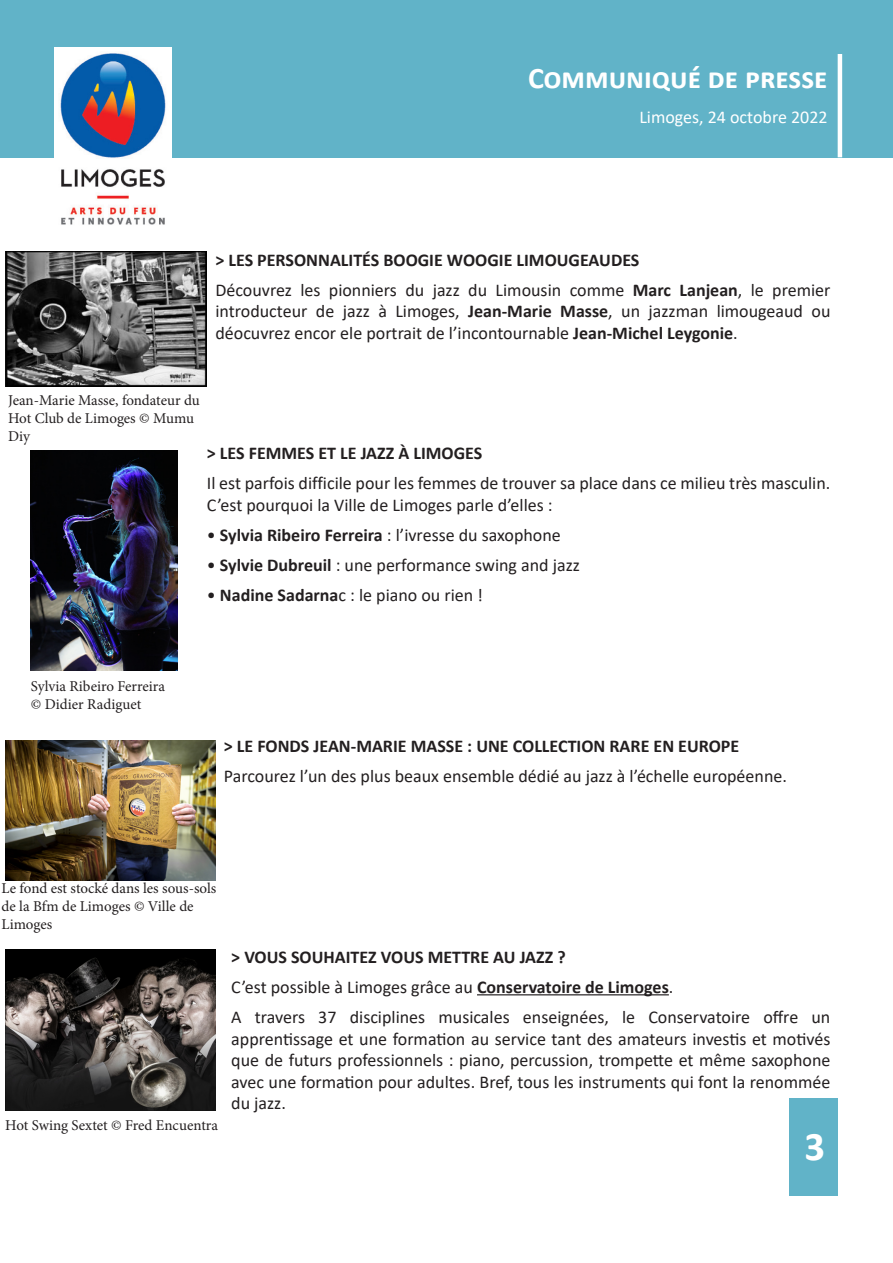
<style>
.page{position:relative;width:893px;height:1263px;background:#fff}
.page>*{position:absolute;margin:0;border:0;box-sizing:border-box;transform-origin:0 0}
.t1{font:700 40.8px "Calibri";color:#fff}
.t2{font:700 30px "Calibri";color:#fff}
.t3{font:18px/21.6px "Calibri";color:#231f20;text-align:justify}
.t4{font:700 18px "Calibri";color:#231f20}
.t5{font:18px "Calibri";color:#fff}
.t6{font:15px/18px "Minion Pro";color:#231f20}
.s1{font-weight:700}
</style>
<div class="page">
<hr style="left:477px;top:994px;width:192px;height:1px;background:#231f20">
<div style="left:0;top:0;width:893px;height:157px;background:#61b3c8"></div>
<img style="left:54px;top:48px;width:117px;height:177px">
<hr style="left:838px;top:54px;width:4px;height:103px;background:#fff">
<div style="left:789px;top:1098px;width:49px;height:97px;background:#61b3c8"></div>
<img style="left:6px;top:251px;width:201px;height:135px">
<img style="left:31px;top:451px;width:147px;height:220px">
<img style="left:5px;top:741px;width:210px;height:140px">
<img style="left:5px;top:949px;width:210px;height:161px">
<p class="t2" style="left:528px;top:57px;width:301px">Communiqué de presse</p>
<p class="t5" style="left:639px;top:104px;width:190px">Limoges, 24 octobre 2022</p>
<p class="t4" style="left:215px;top:247px;width:425px">&gt; LES PERSONNALITÉS BOOGIE WOOGIE LIMOUGEAUDES</p>
<p class="t3" style="left:215px;top:278px;width:616px">Découvrez les pionniers du jazz du Limousin comme <span class="s1">Marc Lanjean</span>, le premier introducteur de jazz à Limoges, <span class="s1">Jean-Marie Masse</span>, un jazzman limougeaud ou déocuvrez encor ele portrait de l’incontournable <span class="s1">Jean-Michel Leygonie</span>.</p>
<p class="t6" style="left:8px;top:391px;width:193px">Jean-Marie Masse, fondateur du<br>Hot Club de Limoges © Mumu<br>Diy</p>
<p class="t4" style="left:207px;top:441px;width:277px">&gt; LES FEMMES ET LE JAZZ À LIMOGES</p>
<p class="t3" style="left:207px;top:472px;width:625px">Il est parfois difficile pour les femmes de trouver sa place dans ce milieu très masculin.<br>C’est pourquoi la Ville de Limoges parle d’elles :</p>
<p class="t3" style="left:207px;top:524px;width:355px">• <span class="s1">Sylvia Ribeiro Ferreira</span> : l’ivresse du saxophone</p>
<p class="t3" style="left:207px;top:554px;width:374px">• <span class="s1">Sylvie Dubreuil</span> : une performance swing and jazz</p>
<p class="t3" style="left:207px;top:584px;width:278px">• <span class="s1">Nadine Sadarna</span>c : le piano ou rien !</p>
<p class="t6" style="left:31px;top:677px;width:136px">Sylvia Ribeiro Ferreira</p>
<p class="t6" style="left:31px;top:695px;width:112px">© Didier Radiguet</p>
<p class="t4" style="left:224px;top:733px;width:517px">&gt; LE FONDS JEAN-MARIE MASSE : UNE COLLECTION RARE EN EUROPE</p>
<p class="t3" style="left:224px;top:765px;width:564px">Parcourez l’un des plus beaux ensemble dédié au jazz à l’échelle européenne.</p>
<p class="t6" style="left:2px;top:879px;width:216px">Le fond est stocké dans les sous-sols de la Bfm de Limoges © Ville de<br>Limoges</p>
<p class="t6" style="left:5px;top:1116px;width:214px">Hot Swing Sextet © Fred Encuentra</p>
<p class="t4" style="left:231px;top:944px;width:336px">&gt; VOUS SOUHAITEZ VOUS METTRE AU JAZZ ?</p>
<p class="t3" style="left:231px;top:975px;width:444px">C’est possible à Limoges grâce au <span class="s1">Conservatoire de Limoges</span>.</p>
<p class="t3" style="left:231px;top:1006px;width:601px">A travers 37 disciplines musicales enseignées, le Conservatoire offre un apprentissage et une formation au service tant des amateurs investis et motivés que de futurs professionnels : piano, percussion, trompette et même saxophone avec une formation pour adultes. Bref, tous les instruments qui font la renommée du jazz.</p>
<p class="t1" style="left:804px;top:1118px;width:22px">3</p>
</div>
